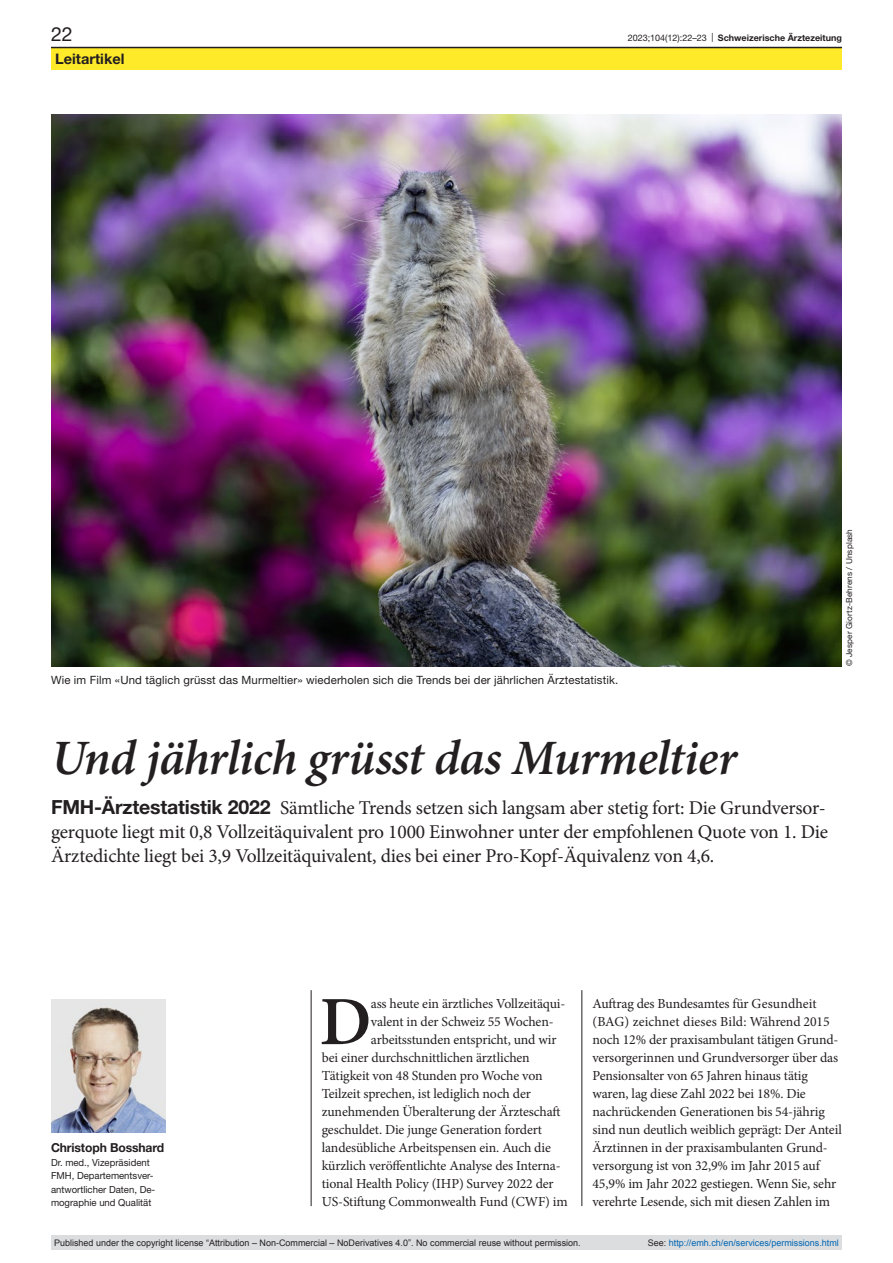
<style>
.page{position:relative;width:893px;height:1263px;background:#fff}
.page>*{position:absolute;margin:0;border:0;box-sizing:border-box;transform-origin:0 0}
.paragraph-left-initi{font:600 69.15px "Minion Pro";color:#231f20}
.article-title-33-ser{font:italic 600 49.5px "Minion Pro";letter-spacing:-.015em;color:#231f20}
.lead{font:19.5px/24px "Minion Pro";letter-spacing:-.01em;color:#231f20}
.t1{font:19.5px "Helvetica Neue LT Pro";color:#231f20}
.t2{font:700 14.55px "Helvetica Neue LT Pro";color:#231f20}
.paragraph-left-initi-2{font:13.8px/18px "Minion Pro";letter-spacing:-.01em;color:#231f20}
.authors{font:700 12.3px "Helvetica Neue LT Pro";letter-spacing:-.01em;color:#231f20}
.figure-caption{font:11.4px "Helvetica Neue LT Pro";letter-spacing:.01em;color:#231f20}
.affiliations{font:9.75px/13.5px "Helvetica Neue LT Pro";color:#231f20}
.t3{font:9px "Arial";color:#231f20}
.t4{font:9px "Arial";color:#0066b3}
.t5{font:700 9px "Helvetica Neue LT Pro";color:#231f20}
.credits{font:8.25px "Helvetica Neue LT Pro";letter-spacing:.01em;color:#231f20}
.s1{font-weight:400}
.s2{font-family:"Helvetica Neue LT Pro";font-weight:700}
.s3{color:#231f20}
</style>
<div class="page">
<img style="left:51px;top:115px;width:791px;height:551px">
<hr style="left:311px;top:990px;width:1px;height:216px;background:#231f20">
<hr style="left:582px;top:990px;width:1px;height:216px;background:#231f20">
<img style="left:51px;top:1000px;width:114px;height:133px">
<div style="left:51px;top:47px;width:791px;height:23px;background:#ffea2a"></div>
<hr style="left:51px;top:47px;width:791px;height:1px;background:#231f20">
<div style="left:51px;top:1235px;width:791px;height:15px;background:#dcdddf"></div>
<h3 class="t1" style="left:51px;top:22px;width:23px">22</h3>
<p class="t5" style="left:628px;top:32px;width:216px"><span class="s1">2023;104(12):22–23 |</span> Schweizerische Ärztezeitung</p>
<p class="t2" style="left:55px;top:49px;width:71px">Leitartikel</p>
<p class="figure-caption" style="left:51px;top:673px;width:569px">Wie im Film «Und täglich grüsst das Murmeltier» wiederholen sich die Trends bei der jährlichen Ärztestatistik.</p>
<p class="credits" style="left:844px;top:666px;width:138px;rotate:-90deg">© Jesper Giortz-Behrens / Unsplash</p>
<p class="article-title-33-ser" style="left:51px;top:723px;width:687px">Und jährlich grüsst das Murmeltier</p>
<p class="lead" style="left:51px;top:796px;width:779px"><span class="s2">FMH-Ärztestatistik 2022</span> Sämtliche Trends setzen sich langsam aber stetig fort: Die Grundversor&shy;gerquote liegt mit 0,8 Vollzeitäquivalent pro 1000 Einwohner unter der empfohlenen Quote von 1. Die<br>Ärztedichte liegt bei 3,9 Vollzeitäquivalent, dies bei einer Pro-Kopf-Äquivalenz von 4,6.</p>
<p class="authors" style="left:51px;top:1140px;width:115px">Christoph Bosshard</p>
<p class="affiliations" style="left:51px;top:1155px;width:106px">Dr. med., Vizepräsident<br>FMH, Departementsver&shy;antwortlicher Daten, De&shy;mographie und Qualität</p>
<p class="paragraph-left-initi" style="left:320px;top:974px;width:53px">D</p>
<p class="paragraph-left-initi-2" style="left:371px;top:995px;width:196px">ass heute ein ärztliches Vollzeitäqui-</p>
<p class="paragraph-left-initi-2" style="left:371px;top:1013px;width:184px">valent in der Schweiz 55 Wochen-</p>
<p class="paragraph-left-initi-2" style="left:371px;top:1031px;width:187px">arbeitsstunden entspricht, und wir</p>
<p class="paragraph-left-initi-2" style="left:322px;top:1049px;width:210px">bei einer durchschnittlichen ärztlichen</p>
<p class="paragraph-left-initi-2" style="left:322px;top:1067px;width:222px">Tätigkeit von 48 Stunden pro Woche von</p>
<p class="paragraph-left-initi-2" style="left:322px;top:1085px;width:211px">Teilzeit sprechen, ist lediglich noch der</p>
<p class="paragraph-left-initi-2" style="left:322px;top:1103px;width:240px">zunehmenden Überalterung der Ärzteschaft</p>
<p class="paragraph-left-initi-2" style="left:322px;top:1121px;width:222px">geschuldet. Die junge Generation fordert</p>
<p class="paragraph-left-initi-2" style="left:322px;top:1139px;width:231px">landesübliche Arbeitspensen ein. Auch die</p>
<p class="paragraph-left-initi-2" style="left:322px;top:1157px;width:241px">kürzlich veröffentlichte Analyse des Interna-</p>
<p class="paragraph-left-initi-2" style="left:322px;top:1175px;width:233px">tional Health Policy (IHP) Survey 2022 der</p>
<p class="paragraph-left-initi-2" style="left:322px;top:1193px;width:247px">US-Stiftung Commonwealth Fund (CWF) im</p>
<p class="paragraph-left-initi-2" style="left:592px;top:995px;width:251px">Auftrag des Bundesamtes für Gesundheit (BAG) zeichnet dieses Bild: Während 2015 noch 12% der praxisambulant tätigen Grund&shy;versorgerinnen und Grundversorger über das Pensionsalter von 65 Jahren hinaus tätig waren, lag diese Zahl 2022 bei 18%. Die nachrückenden Generationen bis 54-jährig sind nun deutlich weiblich geprägt: Der Anteil Ärztinnen in der praxisambulanten Grund&shy;versorgung ist von 32,9% im Jahr 2015 auf 45,9% im Jahr 2022 gestiegen. Wenn Sie, sehr verehrte Lesende, sich mit diesen Zahlen im</p>
<p class="t3" style="left:54px;top:1237px;width:528px">Published under the copyright license “Attribution – Non-Commercial – NoDerivatives 4.0”. No commercial reuse without permission.</p>
<p class="t4" style="left:648px;top:1237px;width:193px"><span class="s3">See:</span> http://emh.ch/en/services/permissions.html</p>
</div>
